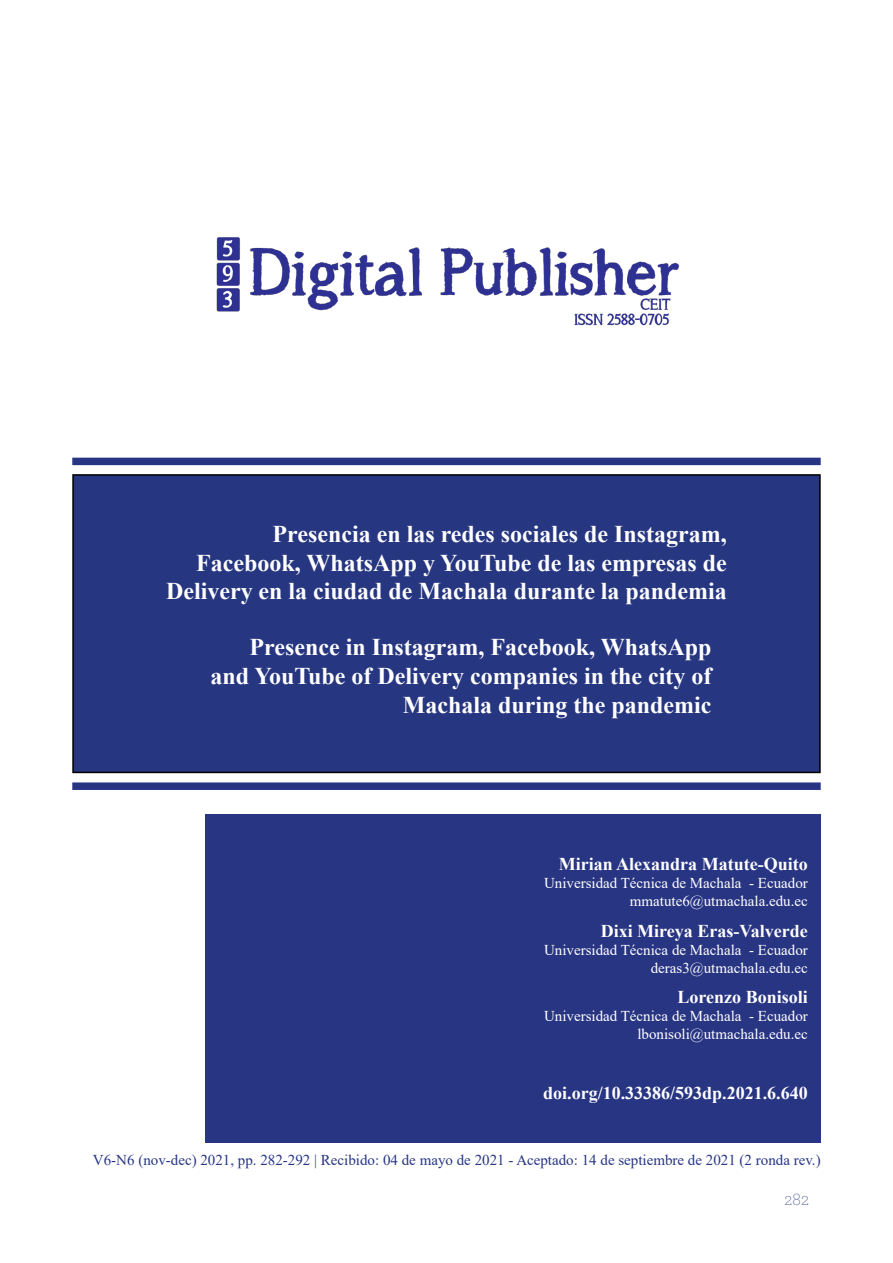
<style>
.page{position:relative;width:893px;height:1263px;background:#fff}
.page>*{position:absolute;margin:0;border:0;box-sizing:border-box;transform-origin:0 0}
.t1{font:700 24px/28.8px "Times New Roman";color:#fff;text-align:right}
.t2{font:700 18px "Times New Roman";color:#fff}
.t3{font:200 18px "Archer";color:#283583}
.t4{font:15px/18px "Times New Roman";color:#fff;text-align:right}
.t5{font:15px "Times New Roman";color:#283583}
</style>
<div class="page">
<img style="left:216px;top:237px;width:464px;height:89px">
<div style="left:72px;top:458px;width:749px;height:7px;background:#283583"></div>
<div style="left:72px;top:782px;width:749px;height:8px;background:#283583"></div>
<div style="left:73px;top:475px;width:747px;height:297px;background:#273680"></div>
<div style="left:72px;top:474px;width:749px;height:299px;border:2px solid #000"></div>
<div style="left:205px;top:814px;width:615px;height:329px;background:#283583"></div>
<p class="t1" style="left:166px;top:519px;width:562px">Presencia en las redes sociales de Instagram,<br>Facebook, WhatsApp y YouTube de las empresas de<br>Delivery en la ciudad de Machala durante la pandemia</p>
<p class="t1" style="left:211px;top:632px;width:502px">Presence in Instagram, Facebook, WhatsApp and YouTube of Delivery companies in the city of<br>Machala during the pandemic</p>
<p class="t2" style="left:559px;top:851px;width:250px">Mirian Alexandra Matute-Quito</p>
<p class="t4" style="left:544px;top:874px;width:265px">Universidad Técnica de Machala - Ecuador mmatute6@utmachala.edu.ec</p>
<p class="t2" style="left:601px;top:917px;width:208px">Dixi Mireya Eras-Valverde</p>
<p class="t4" style="left:544px;top:940px;width:265px">Universidad Técnica de Machala - Ecuador deras3@utmachala.edu.ec</p>
<p class="t2" style="left:678px;top:984px;width:132px">Lorenzo Bonisoli</p>
<p class="t4" style="left:544px;top:1006px;width:265px">Universidad Técnica de Machala - Ecuador lbonisoli@utmachala.edu.ec</p>
<p class="t2" style="left:543px;top:1080px;width:266px">doi.org/10.33386/593dp.2021.6.640</p>
<p class="t5" style="left:93px;top:1149px;width:729px">V6-N6 (nov-dec) 2021, pp. 282-292 | Recibido: 04 de mayo de 2021 - Aceptado: 14 de septiembre de 2021 (2 ronda rev.)</p>
<p class="t3" style="left:784px;top:1188px;width:26px">282</p>
</div>
